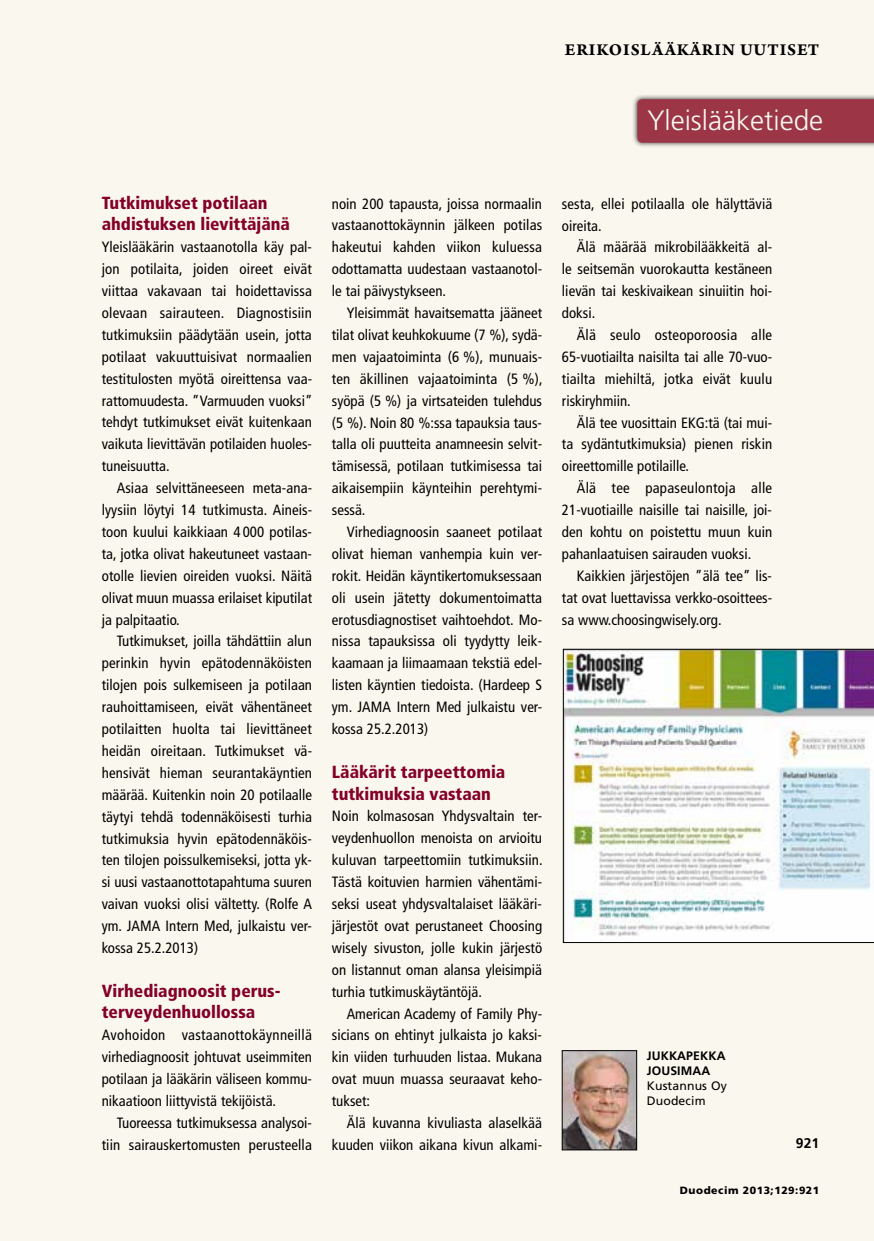
<style>
.page{position:relative;width:874px;height:1241px;background:#fff}
.page>*{position:absolute;margin:0;border:0;box-sizing:border-box;transform-origin:0 0}
.t1{font:300 28px "Frutiger LT Std";color:#faf9f1}
.t2{font:900 condensed 17.5px/21.9px "Frutiger LT Std";color:#840028}
.t3{font:17.5px "Arno Pro Bold Sm Text";letter-spacing:.05em;color:#000}
.t4{font:condensed 14.88px/21.9px "Frutiger LT Std";color:#000;text-align:justify}
.t5{font:700 14px "Frutiger LT Std";color:#000}
.t6{font:12.25px/14.9px "Frutiger LT Std";letter-spacing:.01em;color:#000}
.t7{font:700 12.25px/14.9px "Frutiger LT Std";letter-spacing:.01em;color:#000}
.t8{font:900 10.5px "Frutiger LT Std";letter-spacing:.05em;color:#000}
</style>
<div class="page">
<div style="left:0;top:0;width:873px;height:1240px;background:#faf8ee"></div>
<div style="left:631px;top:94px;width:242px;height:54px;background:#000;opacity:.75"></div>
<div style="left:637px;top:99px;width:236px;height:44px;background:#9c3647"></div>
<img style="left:563px;top:1052px;width:71px;height:95px">
<div style="left:561px;top:1050px;width:75px;height:99px;border:1px solid #000"></div>
<img style="left:563px;top:649px;width:310px;height:293px">
<p class="t3" style="left:564px;top:39px;width:256px">ERIKOISLÄÄKÄRIN UUTISET</p>
<h1 class="t1" style="left:647px;top:104px;width:177px">Yleislääketiede</h1>
<p class="t2" style="left:102px;top:191px;width:190px">Tutkimukset potilaan ahdistuksen lievittäjänä</p>
<p class="t4" style="left:102px;top:236px;width:212px">Yleislääkärin vastaanotolla käy pal&shy;jon potilaita, joiden oireet eivät viittaa vakavaan tai hoidettavissa olevaan sairauteen. Diagnostisiin tutkimuksiin päädytään usein, jotta potilaat vakuuttuisivat normaalien testitulosten myötä oireittensa vaa&shy;rattomuudesta. ”Varmuuden vuoksi” tehdyt tutkimukset eivät kuitenkaan vaikuta lievittävän potilaiden huoles&shy;tuneisuutta.</p>
<p class="t4" style="left:102px;top:477px;width:212px;text-indent:15px">Asiaa selvittäneeseen meta-ana&shy;lyysiin löytyi 14 tutkimusta. Aineis&shy;toon kuului kaikkiaan 4 000 potilas&shy;ta, jotka olivat hakeutuneet vastaan&shy;otolle lievien oireiden vuoksi. Näitä olivat muun muassa erilaiset kiputilat ja palpitaatio.</p>
<p class="t4" style="left:102px;top:630px;width:212px;text-indent:15px">Tutkimukset, joilla tähdättiin alun perinkin hyvin epätodennäköisten tilojen pois sulkemiseen ja potilaan rauhoittamiseen, eivät vähentäneet potilaitten huolta tai lievittäneet heidän oireitaan. Tutkimukset vä&shy;hensivät hieman seurantakäyntien määrää. Kuitenkin noin 20 potilaalle täytyi tehdä todennäköisesti turhia tutkimuksia hyvin epätodennäköis&shy;ten tilojen poissulkemiseksi, jotta yk&shy;si uusi vastaanottotapahtuma suuren vaivan vuoksi olisi vältetty. (Rolfe A ym. JAMA Intern Med, julkaistu ver&shy;kossa 25.2.2013)</p>
<p class="t2" style="left:102px;top:979px;width:180px">Virhediagnoosit perus&shy;terveydenhuollossa</p>
<p class="t4" style="left:102px;top:1024px;width:212px">Avohoidon vastaanottokäynneillä virhediagnoosit johtuvat useimmiten potilaan ja lääkärin väliseen kommu&shy;nikaatioon liittyvistä tekijöistä.</p>
<p class="t4" style="left:102px;top:1111px;width:211px;text-align:right">Tuoreessa tutkimuksessa analysoi&shy;tiin sairauskertomusten perusteella</p>
<p class="t4" style="left:332px;top:192px;width:212px">noin 200 tapausta, joissa normaalin vastaanottokäynnin jälkeen potilas hakeutui kahden viikon kuluessa odottamatta uudestaan vastaanotol&shy;le tai päivystykseen.</p>
<p class="t4" style="left:332px;top:302px;width:212px;text-indent:15px">Yleisimmät havaitsematta jääneet tilat olivat keuhkokuume (7 %), sydä&shy;men vajaatoiminta (6 %), munuais&shy;ten äkillinen vajaatoiminta (5 %), syöpä (5 %) ja virtsateiden tulehdus (5 %). Noin 80 %:ssa tapauksia taus&shy;talla oli puutteita anamneesin selvit&shy;tämisessä, potilaan tutkimisessa tai aikaisempiin käynteihin perehtymi&shy;sessä.</p>
<p class="t4" style="left:332px;top:521px;width:212px;text-indent:15px">Virhediagnoosin saaneet potilaat olivat hieman vanhempia kuin ver&shy;rokit. Heidän käyntikertomuksessaan oli usein jätetty dokumentoimatta erotusdiagnostiset vaihtoehdot. Mo&shy;nissa tapauksissa oli tyydytty leik&shy;kaamaan ja liimaamaan tekstiä edel&shy;listen käyntien tiedoista. (Hardeep S ym. JAMA Intern Med julkaistu ver&shy;kossa 25.2.2013)</p>
<p class="t2" style="left:332px;top:760px;width:175px">Lääkärit tarpeettomia tutkimuksia vastaan</p>
<p class="t4" style="left:332px;top:805px;width:212px">Noin kolmasosan Yhdysvaltain ter&shy;veydenhuollon menoista on arvioitu kuluvan tarpeettomiin tutkimuksiin.<br>Tästä koituvien harmien vähentämi&shy;seksi useat yhdysvaltalaiset lääkäri&shy;järjestöt ovat perustaneet Choosing wisely sivuston, jolle kukin järjestö on listannut oman alansa yleisimpiä turhia tutkimuskäytäntöjä.</p>
<p class="t4" style="left:332px;top:1002px;width:212px;text-indent:15px">American Academy of Family Phy&shy;sicians on ehtinyt julkaista jo kaksi&shy;kin viiden turhuuden listaa. Mukana ovat muun muassa seuraavat keho&shy;tukset:</p>
<p class="t4" style="left:332px;top:1111px;width:211px;text-align:right">Älä kuvanna kivuliasta alaselkää kuuden viikon aikana kivun alkami-</p>
<p class="t4" style="left:561px;top:192px;width:212px">sesta, ellei potilaalla ole hälyttäviä oireita.</p>
<p class="t4" style="left:561px;top:236px;width:212px;text-indent:15px">Älä määrää mikrobilääkkeitä al&shy;le seitsemän vuorokautta kestäneen lievän tai keskivaikean sinuiitin hoi&shy;doksi.</p>
<p class="t4" style="left:561px;top:324px;width:212px;text-indent:15px">Älä seulo osteoporoosia alle 65-vuotiailta naisilta tai alle 70-vuo&shy;tiailta miehiltä, jotka eivät kuulu riskiryhmiin.</p>
<p class="t4" style="left:561px;top:411px;width:212px;text-indent:15px">Älä tee vuosittain EKG:tä (tai mui&shy;ta sydäntutkimuksia) pienen riskin oireettomille potilaille.</p>
<p class="t4" style="left:561px;top:477px;width:212px;text-indent:15px">Älä tee papaseulontoja alle 21-vuotiaille naisille tai naisille, joi&shy;den kohtu on poistettu muun kuin pahanlaatuisen sairauden vuoksi.</p>
<p class="t4" style="left:561px;top:564px;width:212px;text-indent:15px">Kaikkien järjestöjen ”älä tee” lis&shy;tat ovat luettavissa verkko-osoittees&shy;sa www.choosingwisely.org.</p>
<p class="t7" style="left:646px;top:1048px;width:80px">JUKKAPEKKA<br>JOUSIMAA</p>
<p class="t6" style="left:646px;top:1077px;width:81px">Kustannus Oy<br>Duodecim</p>
<p class="t5" style="left:795px;top:1134px;width:25px">921</p>
<p class="t8" style="left:679px;top:1183px;width:141px">Duodecim 2013;129:921</p>
</div>
